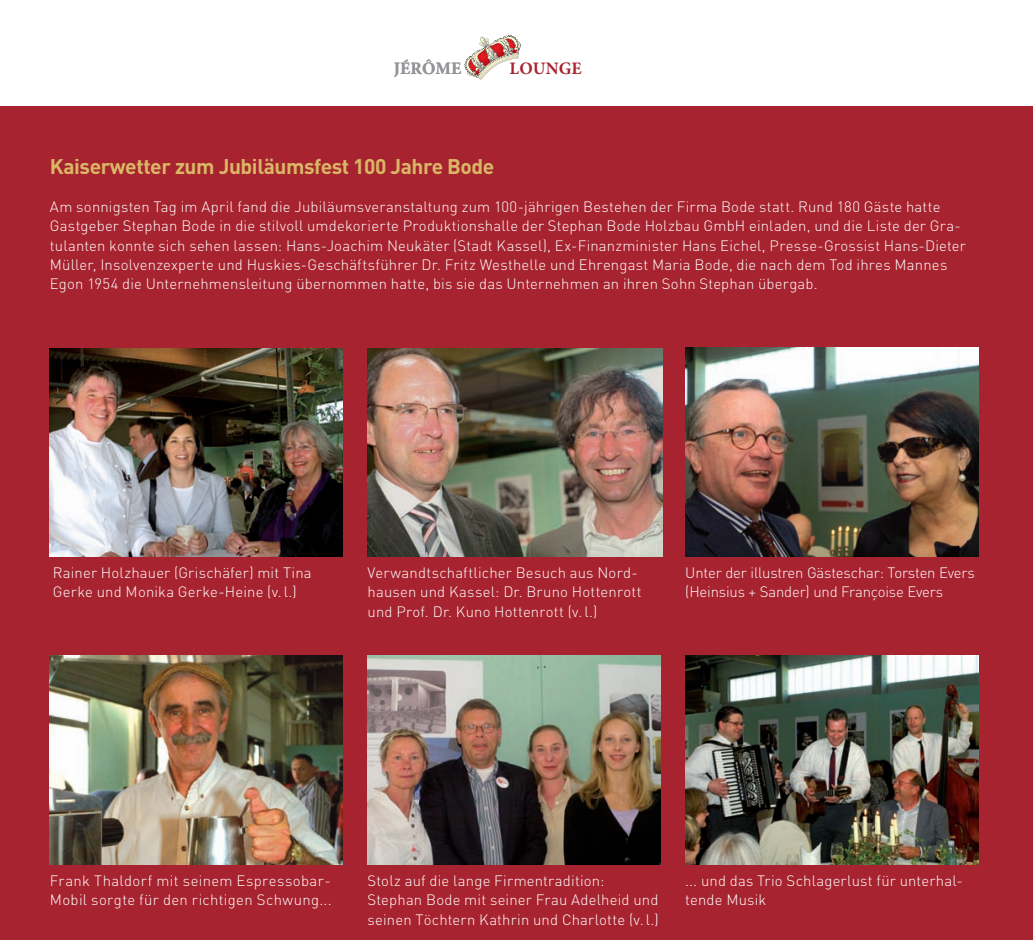
<style>
.page{position:relative;width:1033px;height:940px;background:#fff}
.page>*{position:absolute;margin:0;border:0;box-sizing:border-box;transform-origin:0 0}
.t1{font:700 21px "DINOT";letter-spacing:-.02em;color:#dab767}
.t2{font:700 17.5px "Minion Pro";letter-spacing:.01em;color:#939598}
.t3{font:700 17.5px "Minion Pro";letter-spacing:.01em;color:#a7232f}
.t4{font:300 14.88px/19.2px "DINOT";letter-spacing:.015em;color:#fff}
.t5{font:300 14.88px/19.2px "DINOT";letter-spacing:-.01em;color:#fff}
</style>
<div class="page">
<div style="left:0;top:106px;width:1032px;height:834px;background:#a7232f"></div>
<svg style="left:464px;top:35px;width:56px;height:45px"></svg>
<img style="left:685px;top:656px;width:293px;height:208px">
<img style="left:50px;top:656px;width:293px;height:208px">
<img style="left:367px;top:656px;width:293px;height:208px">
<img style="left:50px;top:349px;width:293px;height:207px">
<img style="left:685px;top:347px;width:293px;height:197px">
<svg style="left:685px;top:544px;width:293px;height:13px;background:#38302a"></svg>
<img style="left:367px;top:349px;width:295px;height:207px">
<svg style="left:367px;top:544px;width:293px;height:13px;background:#797a70"></svg>
<svg style="left:53px;top:546px;width:290px;height:11px;background:#837371"></svg>
<p class="t2" style="left:393px;top:56px;width:68px">JÉRÔME</p>
<p class="t3" style="left:509px;top:56px;width:74px">LOUNGE</p>
<p class="t1" style="left:50px;top:152px;width:446px">Kaiserwetter zum Jubiläumsfest 100 Jahre Bode</p>
<p class="t4" style="left:50px;top:197px;width:917px">Am sonnigsten Tag im April fand die Jubiläumsveranstaltung zum 100-jährigen Bestehen der Firma Bode statt. Rund 180 Gäste hatte Gastgeber Stephan Bode in die stilvoll umdekorierte Produktionshalle der Stephan Bode Holzbau GmbH einladen, und die Liste der Gra&shy;tulanten konnte sich sehen lassen: Hans-Joachim Neukäter (Stadt Kassel), Ex-Finanzminister Hans Eichel, Presse-Grossist Hans-Dieter Müller, Insolvenzexperte und Huskies-Geschäftsführer Dr. Fritz Westhelle und Ehrengast Maria Bode, die nach dem Tod ihres Mannes Egon 1954 die Unternehmensleitung übernommen hatte, bis sie das Unternehmen an ihren Sohn Stephan übergab.</p>
<p class="t4" style="left:53px;top:562px;width:260px">Rainer Holzhauer (Grischäfer) mit Tina<br>Gerke und Monika Gerke-Heine (v. l.)</p>
<p class="t4" style="left:367px;top:562px;width:275px">Verwandtschaftlicher Besuch aus Nord&shy;hausen und Kassel: Dr. Bruno Hottenrott und Prof. Dr. Kuno Hottenrott (v. l.)</p>
<p class="t5" style="left:685px;top:562px;width:291px">Unter der illustren Gästeschar: Torsten Evers (Heinsius + Sander) und Françoise Evers</p>
<p class="t4" style="left:50px;top:870px;width:283px">Frank Thaldorf mit seinem Espressobar-<br>Mobil sorgte für den richtigen Schwung...</p>
<p class="t4" style="left:367px;top:870px;width:292px">Stolz auf die lange Firmentradition:<br>Stephan Bode mit seiner Frau Adelheid und seinen Töchtern Kathrin und Charlotte (v. l.)</p>
<p class="t4" style="left:685px;top:870px;width:279px">... und das Trio Schlagerlust für unterhal&shy;tende Musik</p>
</div>
